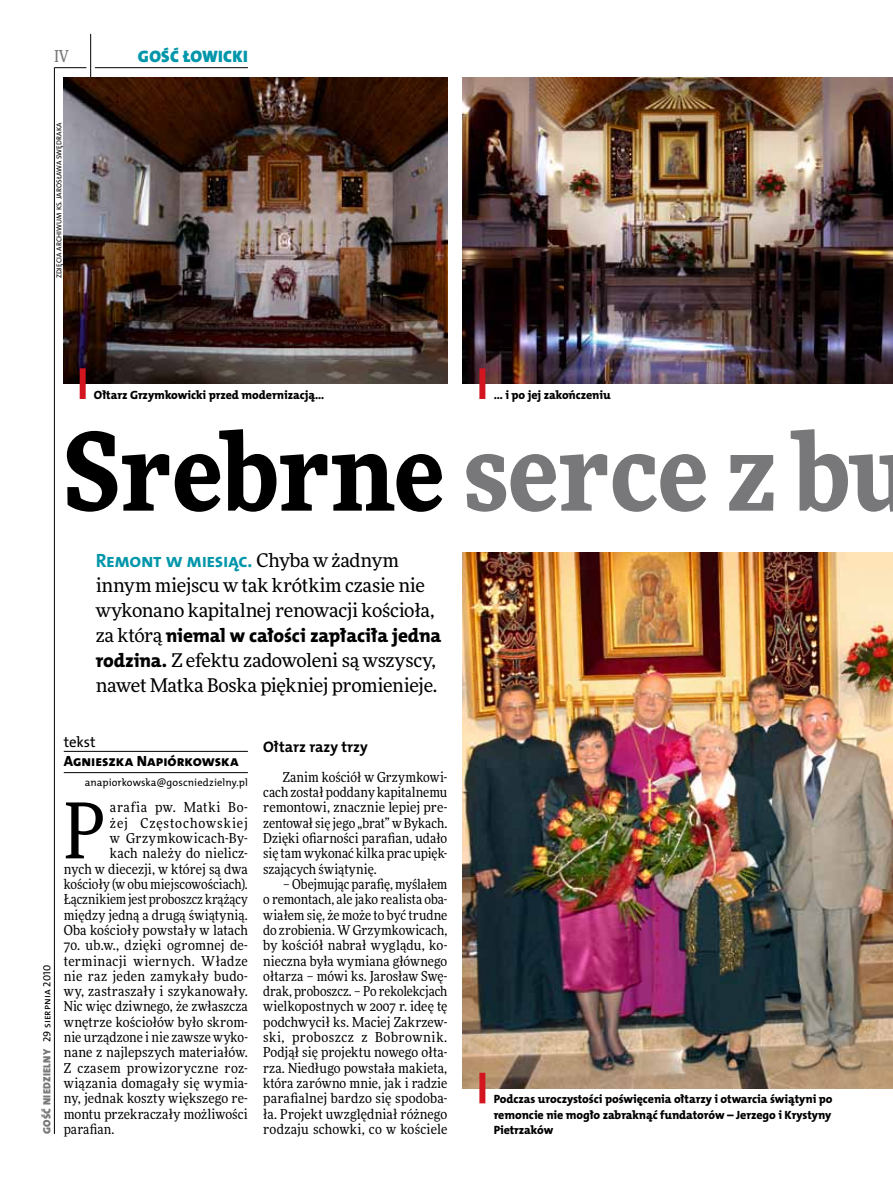
<style>
.page{position:relative;width:893px;height:1191px;background:#fff}
.page>*{position:absolute;margin:0;border:0;box-sizing:border-box;transform-origin:0 0}
.t1{font:900 108px "Freeday Narrow";color:#787779}
.t2{font:76.95px "Freeday Narrow News";color:#000}
.t3{font:19.35px "The Mix HP8 Ex Bld";letter-spacing:-.01em;color:#000}
.t4{font:19.35px "The Mix HP7 Bld";letter-spacing:-.025em;color:#0096aa}
.t5{font:18.9px/24.9px "Freeday News";letter-spacing:-.015em;color:#000}
.t6{font:16.65px "The Mix HP9 Blk";letter-spacing:.02em;color:#0096aa}
.t7{font:500 16.5px "Freeday Narrow";color:#787779;scale:.9 1}
.t8{font:15.3px "The Mix HP7 Bld";color:#000}
.t9{font:14.85px "The Mix HP8 Ex Bld";color:#000}
.t10{font:14.85px "The Mix HP5 Plain";letter-spacing:-.005em;color:#000}
.t11{font:13.65px/15.3px "Freeday Narrow News";letter-spacing:.01em;color:#000;text-align:justify}
.t12{font:12px/15.3px "The Mix HP8 Ex Bld";letter-spacing:-.005em;color:#000;text-align:justify}
.t13{font:10.5px "The Mix HP5 Plain";letter-spacing:.01em;color:#000}
.t14{font:10.5px "The Mix HP9 Blk";letter-spacing:.035em;color:#787779}
.t15{font:7.2px "The Mix HP5 Plain";letter-spacing:.015em;color:#000}
.s1{color:#000}
.s2{font-family:"Freeday News";font-size:18.9px;color:#000}
.s3{font-family:"Freeday News";font-size:18.9px}
.s4{font-family:"The Mix HP8 Ex Bld";font-size:19.35px}
.s5{font-family:"The Mix HP5 Plain";color:#000}
</style>
<div class="page">
<hr style="left:54px;top:67px;width:1px;height:1067px;background:#000">
<hr style="left:90px;top:34px;width:1px;height:43px;background:#000">
<hr style="left:54px;top:67px;width:32px;height:1px;background:#000">
<hr style="left:95px;top:67px;width:153px;height:1px;background:#000">
<hr style="left:64px;top:751px;width:184px;height:1px;background:#000">
<hr style="left:64px;top:772px;width:184px;height:1px;background:#000">
<img style="left:64px;top:77px;width:383px;height:307px">
<img style="left:463px;top:77px;width:430px;height:307px">
<img style="left:463px;top:552px;width:430px;height:536px">
<div style="left:80px;top:368px;width:6px;height:31px;background:#d3151f"></div>
<div style="left:479px;top:368px;width:6px;height:31px;background:#d3151f"></div>
<div style="left:479px;top:1072px;width:6px;height:31px;background:#d3151f"></div>
<p class="t7" style="left:54px;top:46px;width:17px">IV</p>
<p class="t15" style="left:54px;top:278px;width:157px;rotate:-90deg">Zdjęcia Archiwum ks. Jarosława Sw ędraka</p>
<p class="t6" style="left:138px;top:46px;width:111px">GOŚĆ ŁOWICKI</p>
<p class="t12" style="left:94px;top:387px;width:232px">Ołtarz Grzymkowicki przed modernizacją...</p>
<p class="t12" style="left:494px;top:387px;width:119px">... i po jej zakończeniu</p>
<h1 class="t1" style="left:64px;top:401px;width:850px"><span class="s1">Srebrne</span> serce z bu</h1>
<h3 class="t4" style="left:96px;top:548px;width:305px">Remont w miesiąc. <span class="s2">Chyba w żadnym</span></h3>
<h3 class="t5" style="left:96px;top:572px;width:340px">innym miejscu w tak krótkim czasie nie wykonano kapitalnej renowacji kościoła,</h3>
<h3 class="t3" style="left:96px;top:623px;width:347px"><span class="s3">za którą</span> niemal w całości zapłaciła jedna</h3>
<h3 class="t5" style="left:96px;top:647px;width:343px"><span class="s4">rodzina.</span> Z efektu zadowoleni są wszyscy, nawet Matka Boska piękniej promienieje.</h3>
<p class="t14" style="left:40px;top:1134px;width:170px;rotate:-90deg">GOŚĆ NIEDZIELNY <span class="s5">29 sierpnia 2010</span></p>
<p class="t10" style="left:64px;top:732px;width:33px">tekst</p>
<p class="t9" style="left:64px;top:752px;width:176px">Agnieszka Napiórkowska</p>
<p class="t13" style="left:85px;top:775px;width:165px">anapiorkowska@goscniedzielny.pl</p>
<p class="t11" style="left:64px;top:799px;width:186px;text-align:right">arafia pw. Matki Bo-<br>żej Częstochowskiej<br>w Grzymkowicach-By-<br>kach należy do nielicz-<br>nych w diecezji, w której są dwa kościoły (w obu miejscowościach).<br>Łącznikiem jest proboszcz krążący między jedną a drugą świątynią.<br>Oba kościoły powstały w latach</p>
<p class="t11" style="left:64px;top:937px;width:186px">70. ub.w., dzięki ogromnej de&shy;terminacji wiernych. Władze nie raz jeden zamykały budo&shy;wy, zastraszały i szykanowały.<br>Nic więc dziwnego, że zwłaszcza wnętrze kościołów było skrom&shy;nie urządzone i nie zawsze wyko&shy;nane z najlepszych materiałów.<br>Z czasem prowizoryczne roz&shy;wiązania domagały się wymia&shy;ny, jednak koszty większego re&shy;montu przekraczały możliwości parafian.</p>
<h2 class="t2" style="left:64px;top:783px;width:43px">P</h2>
<p class="t8" style="left:263px;top:736px;width:106px">Ołtarz razy trzy</p>
<p class="t11" style="left:263px;top:769px;width:186px;text-indent:20px">Zanim kościół w Grzymkowi&shy;cach został poddany kapitalnemu remontowi, znacznie lepiej pre&shy;zentował się jego „brat” w Bykach.<br>Dzięki ofiarności parafian, udało się tam wykonać kilka prac upięk&shy;szających świątynię.</p>
<p class="t11" style="left:263px;top:876px;width:186px;text-indent:20px">– Obejmując parafię, myślałem o remontach, ale jako realista oba&shy;wiałem się, że może to być trudne do zrobienia. W Grzymkowicach, by kościół nabrał wyglądu, ko&shy;nieczna była wymiana głównego ołtarza – mówi ks. Jarosław Swę&shy;drak, proboszcz. – Po rekolekcjach wielkopostnych w 2007 r. ideę tę podchwycił ks. Maciej Zakrzew&shy;ski, proboszcz z Bobrownik.<br>Podjął się projektu nowego ołta&shy;rza. Niedługo powstała makieta, która zarówno mnie, jak i radzie parafialnej bardzo się spodoba&shy;ła. Projekt uwzględniał różnego rodzaju schowki, co w kościele</p>
<p class="t12" style="left:494px;top:1091px;width:340px">Podczas uroczystości poświęcenia ołtarzy i otwarcia świątyni po remoncie nie mogło zabraknąć fundatorów – Jerzego i Krystyny Pietrzaków</p>
</div>
